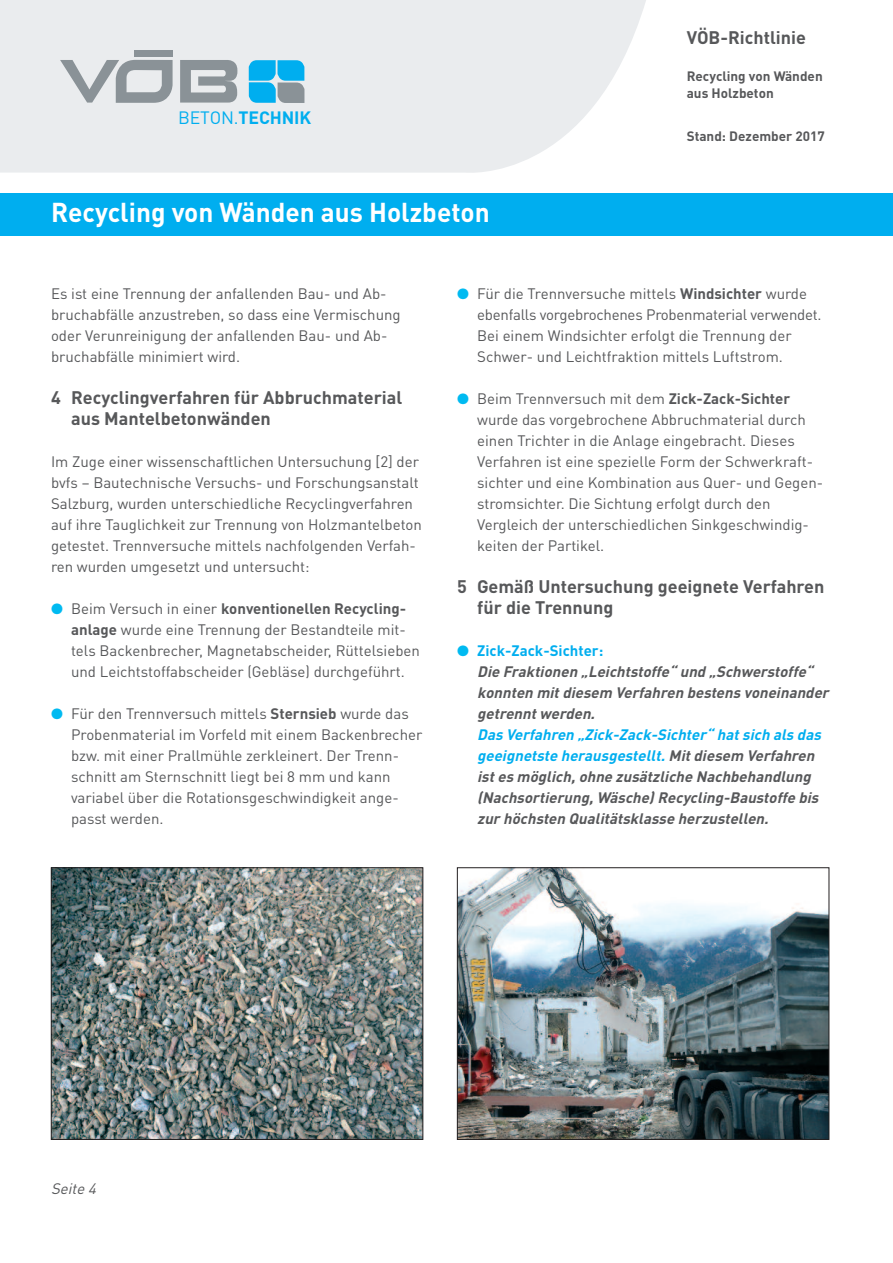
<style>
.page{position:relative;width:893px;height:1263px;background:#fff}
.page>*{position:absolute;margin:0;border:0;box-sizing:border-box;transform-origin:0 0}
.t1{font:700 27px "DINOT";color:#fff}
.t2{font:700 18px/21px "DINOT";color:#57585a}
.t3{font:700 17.7px "DINOT";letter-spacing:-.01em;color:#00aeef}
.t4{font:15px/21px "DINOT";color:#57585a}
.t5{font:italic 700 15px/21px "DINOT";letter-spacing:-.04em;color:#57585a}
.t6{font:italic 15px "DINOT";color:#57585a}
.t7{font:700 13.5px/16.5px "DINOT";color:#57585a}
.s1{font-weight:400}
.s2{color:#00baf1}
.s3{font-weight:700}
.s4{font-style:normal;color:#00aeef}
.s5{color:#00aeef}
</style>
<div class="page">
<svg style="left:0;top:0;width:646px;height:173px;fill:#eaecee"></svg>
<div style="left:134px;top:51px;width:38px;height:6px;background:#8a9297"></div>
<svg style="left:180px;top:60px;width:59px;height:43px"></svg>
<svg style="left:60px;top:60px;width:113px;height:43px"></svg>
<svg style="left:249px;top:60px;width:55px;height:43px"></svg>
<div style="left:0;top:193px;width:893px;height:43px;background:#00aeef"></div>
<img style="left:53px;top:869px;width:368px;height:269px">
<div style="left:51px;top:867px;width:372px;height:273px;border:1px solid #231f20"></div>
<img style="left:459px;top:869px;width:368px;height:269px">
<div style="left:457px;top:867px;width:372px;height:273px;border:1px solid #231f20"></div>
<p class="t3" style="left:178px;top:111px;width:134px"><span class="s1">BETON.</span>TECHNIK</p>
<h1 class="t1" style="left:51px;top:203px;width:440px">Recycling von Wänden aus Holzbeton</h1>
<p class="t2" style="left:687px;top:29px;width:121px">VÖB-Richtlinie</p>
<p class="t7" style="left:687px;top:70px;width:137px">Recycling von Wänden aus Holzbeton</p>
<p class="t7" style="left:687px;top:129px;width:140px">Stand: Dezember 2017</p>
<p class="t4" style="left:51px;top:284px;width:351px">Es ist eine Trennung der anfallenden Bau- und Ab&shy;bruchabfälle anzustreben, so dass eine Vermischung oder Verunreinigung der anfallenden Bau- und Ab&shy;bruchabfälle minimiert wird.</p>
<p class="t2" style="left:71px;top:388px;width:333px;text-indent:-20px">4 Recyclingverfahren für Abbruchmaterial aus Mantelbetonwänden</p>
<p class="t4" style="left:51px;top:452px;width:372px">Im Zuge einer wissenschaftlichen Untersuchung [2] der bvfs – Bautechnische Versuchs- und Forschungsanstalt Salzburg, wurden unterschiedliche Recyclingverfahren auf ihre Tauglichkeit zur Trennung von Holzmantelbeton getestet. Trennversuche mittels nachfolgenden Verfah&shy;ren wurden umgesetzt und untersucht:</p>
<p class="t4" style="left:71px;top:599px;width:350px;text-indent:-20px"><span class="s2">●</span> Beim Versuch in einer <span class="s3">konventionellen Recycling&shy;anlage</span> wurde eine Trennung der Bestandteile mit&shy;tels Backenbrecher, Magnetabscheider, Rüttelsieben und Leichtstoffabscheider (Gebläse) durchgeführt.</p>
<p class="t4" style="left:71px;top:704px;width:353px;text-indent:-20px"><span class="s2">●</span> Für den Trennversuch mittels <span class="s3">Sternsieb</span> wurde das Probenmaterial im Vorfeld mit einem Backenbrecher bzw. mit einer Prallmühle zerkleinert. Der Trenn&shy;schnitt am Sternschnitt liegt bei 8 mm und kann variabel über die Rotationsgeschwindigkeit ange&shy;passt werden.</p>
<p class="t4" style="left:477px;top:285px;width:346px;text-indent:-20px"><span class="s2">●</span> Für die Trennversuche mittels <span class="s3">Windsichter</span> wurde ebenfalls vorgebrochenes Probenmaterial verwendet.<br>Bei einem Windsichter erfolgt die Trennung der Schwer- und Leichtfraktion mittels Luftstrom.</p>
<p class="t4" style="left:477px;top:390px;width:348px;text-indent:-20px"><span class="s2">●</span> Beim Trennversuch mit dem <span class="s3">Zick-Zack-Sichter </span>wurde das vorgebrochene Abbruchmaterial durch einen Trichter in die Anlage eingebracht. Dieses Verfahren ist eine spezielle Form der Schwerkraft&shy;sichter und eine Kombination aus Quer- und Gegen&shy;stromsichter. Die Sichtung erfolgt durch den Vergleich der unterschiedlichen Sinkgeschwindig&shy;keiten der Partikel.</p>
<p class="t2" style="left:477px;top:578px;width:349px;text-indent:-20px">5 Gemäß Untersuchung geeignete Verfahren für die Trennung</p>
<p class="t5" style="left:477px;top:642px;width:356px;text-indent:-20px"><span class="s2">●</span> <span class="s4">Zick-Zack-Sichter:<br></span>Die Fraktionen „Leichtstoffe“ und „Schwerstoffe“ konnten mit diesem Verfahren bestens voneinander getrennt werden.</p>
<p class="t5" style="left:477px;top:726px;width:348px"><span class="s5">Das Verfahren „Zick-Zack-Sichter“ hat sich als das geeignetste herausgestellt.</span> Mit diesem Verfahren ist es möglich, ohne zusätzliche Nachbehandlung (Nachsortierung, Wäsche) Recycling-Baustoffe bis zur höchsten Qualitätsklasse herzustellen.</p>
<p class="t6" style="left:51px;top:1183px;width:49px">Seite 4</p>
</div>
